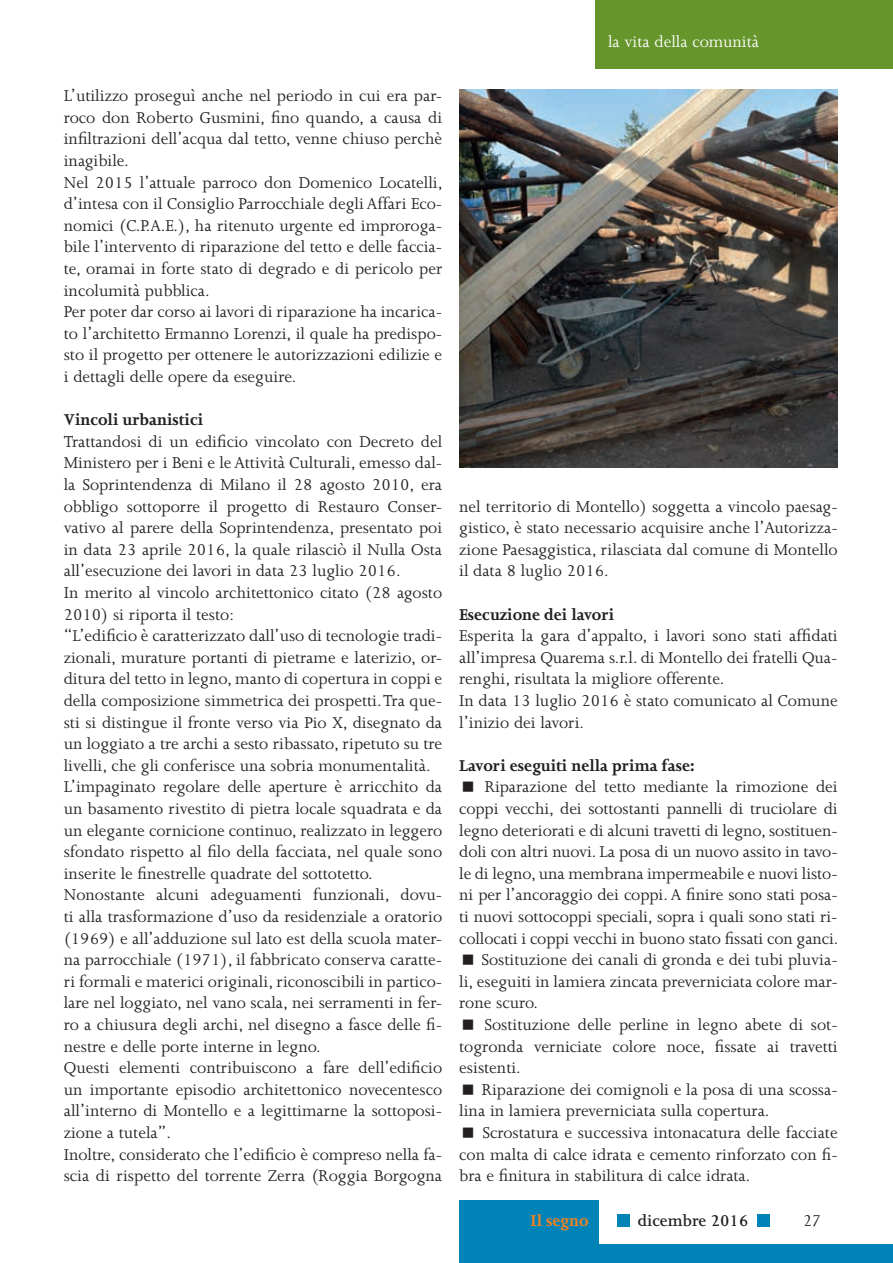
<style>
.page{position:relative;width:893px;height:1263px;background:#fff}
.page>*{position:absolute;margin:0;border:0;box-sizing:border-box;transform-origin:0 0}
.t1{font:18px/21.6px "Joanna MT Std";color:#231f20}
.t2{font:700 18px "Joanna MT Std";color:#231f20}
.t3{font:18px "Joanna MT Std";color:#fff}
.t4{font:600 18px "Joanna MT Std";color:#231f20}
.t5{font:700 18px "Joanna MT Std";color:#f58220}
.t6{font:italic 18px "Joanna MT Std";color:#231f20}
</style>
<div class="page">
<div style="left:459px;top:1200px;width:434px;height:63px;background:#0083b6"></div>
<div style="left:600px;top:1185px;width:293px;height:59px;background:#fff"></div>
<div style="left:617px;top:1214px;width:13px;height:13px;background:#0083b6"></div>
<div style="left:757px;top:1214px;width:12px;height:13px;background:#0083b6"></div>
<img style="left:459px;top:89px;width:379px;height:379px">
<div style="left:595px;top:0;width:298px;height:68px;background:#66952c"></div>
<p class="t1" style="left:64px;top:85px;width:381px">L’utilizzo proseguì anche nel periodo in cui era par&shy;roco don Roberto Gusmini, fino quando, a causa di infiltrazioni dell’acqua dal tetto, venne chiuso perchè inagibile.<br>Nel 2015 l’attuale parroco don Domenico Locatelli, d’intesa con il Consiglio Parrocchiale degli Affari Eco&shy;nomici (C.P.A.E.), ha ritenuto urgente ed improroga&shy;bile l’intervento di riparazione del tetto e delle faccia&shy;te, oramai in forte stato di degrado e di pericolo per incolumità pubblica.<br>Per poter dar corso ai lavori di riparazione ha incarica&shy;to l’architetto Ermanno Lorenzi, il quale ha predispo&shy;sto il progetto per ottenere le autorizzazioni edilizie e i dettagli delle opere da eseguire.</p>
<p class="t2" style="left:64px;top:410px;width:141px">Vincoli urbanistici</p>
<p class="t1" style="left:64px;top:431px;width:380px">Trattandosi di un edificio vincolato con Decreto del Ministero per i Beni e le Attività Culturali, emesso dal&shy;la Soprintendenza di Milano il 28 agosto 2010, era obbligo sottoporre il progetto di Restauro Conser&shy;vativo al parere della Soprintendenza, presentato poi in data 23 aprile 2016, la quale rilasciò il Nulla Osta all’esecuzione dei lavori in data 23 luglio 2016.<br>In merito al vincolo architettonico citato (28 agosto 2010) si riporta il testo:<br>“L’edificio è caratterizzato dall’uso di tecnologie tradi&shy;zionali, murature portanti di pietrame e laterizio, or&shy;ditura del tetto in legno, manto di copertura in coppi e della composizione simmetrica dei prospetti. Tra que&shy;sti si distingue il fronte verso via Pio X, disegnato da un loggiato a tre archi a sesto ribassato, ripetuto su tre livelli, che gli conferisce una sobria monumentalità.<br>L’impaginato regolare delle aperture è arricchito da un basamento rivestito di pietra locale squadrata e da un elegante cornicione continuo, realizzato in leggero sfondato rispetto al filo della facciata, nel quale sono inserite le finestrelle quadrate del sottotetto.<br>Nonostante alcuni adeguamenti funzionali, dovu&shy;ti alla trasformazione d’uso da residenziale a oratorio (1969) e all’adduzione sul lato est della scuola mater&shy;na parrocchiale (1971), il fabbricato conserva caratte&shy;ri formali e materici originali, riconoscibili in partico&shy;lare nel loggiato, nel vano scala, nei serramenti in fer&shy;ro a chiusura degli archi, nel disegno a fasce delle fi&shy;nestre e delle porte interne in legno.<br>Questi elementi contribuiscono a fare dell’edificio un importante episodio architettonico novecentesco all’interno di Montello e a legittimarne la sottoposi&shy;zione a tutela”.<br>Inoltre, considerato che l’edificio è compreso nella fa&shy;scia di rispetto del torrente Zerra (Roggia Borgogna</p>
<p class="t3" style="left:608px;top:32px;width:153px">la vita della comunità</p>
<p class="t1" style="left:459px;top:495px;width:380px;text-align:justify">nel territorio di Montello) soggetta a vincolo paesag&shy;gistico, è stato necessario acquisire anche l’Autorizza&shy;zione Paesaggistica, rilasciata dal comune di Montello il data 8 luglio 2016.</p>
<p class="t2" style="left:459px;top:604px;width:157px">Esecuzione dei lavori</p>
<p class="t1" style="left:459px;top:625px;width:380px">Esperita la gara d’appalto, i lavori sono stati affidati all’impresa Quarema s.r.l. di Montello dei fratelli Qua&shy;renghi, risultata la migliore offerente.<br>In data 13 luglio 2016 è stato comunicato al Comune l’inizio dei lavori.</p>
<p class="t2" style="left:459px;top:756px;width:237px">Lavori eseguiti nella prima fase:</p>
<p class="t1" style="left:485px;top:776px;width:354px">Riparazione del tetto mediante la rimozione dei</p>
<p class="t1" style="left:459px;top:798px;width:380px">coppi vecchi, dei sottostanti pannelli di truciolare di</p>
<p class="t1" style="left:459px;top:819px;width:380px">legno deteriorati e di alcuni travetti di legno, sostituen-</p>
<p class="t1" style="left:459px;top:841px;width:380px">doli con altri nuovi. La posa di un nuovo assito in tavo-</p>
<p class="t1" style="left:459px;top:863px;width:380px">le di legno, una membrana impermeabile e nuovi listo-</p>
<p class="t1" style="left:459px;top:884px;width:380px">ni per l’ancoraggio dei coppi. A finire sono stati posa-</p>
<p class="t1" style="left:459px;top:906px;width:380px">ti nuovi sottocoppi speciali, sopra i quali sono stati ri-</p>
<p class="t1" style="left:459px;top:927px;width:381px">collocati i coppi vecchi in buono stato fissati con ganci.</p>
<p class="t1" style="left:482px;top:949px;width:357px">Sostituzione dei canali di gronda e dei tubi pluvia-</p>
<p class="t1" style="left:459px;top:971px;width:380px">li, eseguiti in lamiera zincata preverniciata colore mar-</p>
<p class="t1" style="left:459px;top:992px;width:80px">rone scuro.</p>
<p class="t1" style="left:485px;top:1014px;width:354px">Sostituzione delle perline in legno abete di sot-</p>
<p class="t1" style="left:459px;top:1035px;width:380px">togronda verniciate colore noce, fissate ai travetti</p>
<p class="t1" style="left:459px;top:1057px;width:63px">esistenti.</p>
<p class="t1" style="left:482px;top:1079px;width:357px">Riparazione dei comignoli e la posa di una scossa-</p>
<p class="t1" style="left:459px;top:1100px;width:312px">lina in lamiera preverniciata sulla copertura.</p>
<p class="t1" style="left:483px;top:1122px;width:356px">Scrostatura e successiva intonacatura delle facciate</p>
<p class="t1" style="left:459px;top:1143px;width:380px">con malta di calce idrata e cemento rinforzato con fi-</p>
<p class="t1" style="left:459px;top:1165px;width:293px">bra e finitura in stabilitura di calce idrata.</p>
<p class="t5" style="left:530px;top:1211px;width:60px">Il segno</p>
<p class="t4" style="left:638px;top:1211px;width:112px">dicembre 2016</p>
<p class="t6" style="left:804px;top:1211px;width:18px">27</p>
</div>
